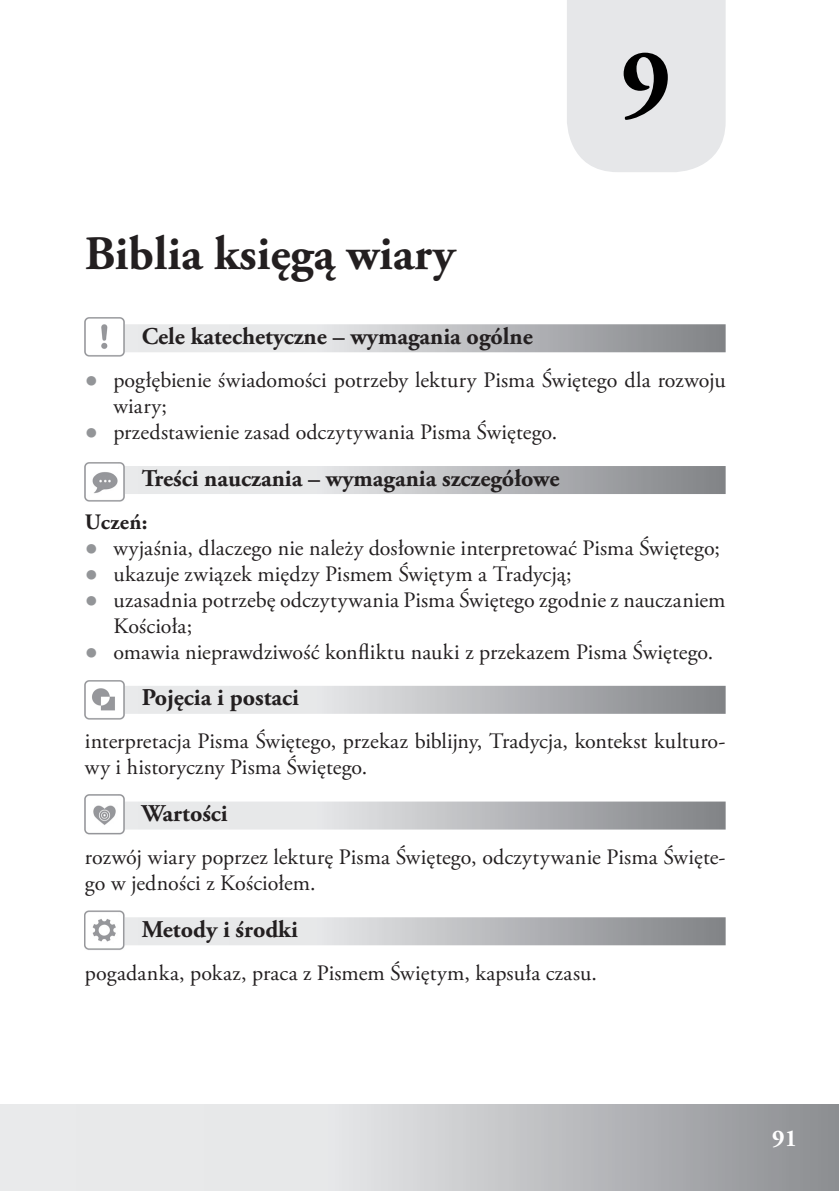
<style>
.page{position:relative;width:839px;height:1191px;background:#fff}
.page>*{position:absolute;margin:0;border:0;box-sizing:border-box;transform-origin:0 0}
.t1{font:700 96px "Adobe Garamond Pro";color:#000}
.t2{font:700 48px "Adobe Garamond Pro";color:#231f20}
.t3{font:700 24px "Adobe Garamond Pro";color:#231f20}
.t4{font:700 24px "Adobe Garamond Pro";color:#fff}
.t5{font:22px/26px "Adobe Garamond Pro";letter-spacing:-.005em;color:#231f20}
.t6{font:700 22px "Adobe Garamond Pro";letter-spacing:.015em;color:#231f20}
.s1{font-family:"Arial";color:#939598}
</style>
<div class="page">
<svg style="left:1px;top:1104px;width:838px;height:86px;background:#caccce"></svg>
<hr style="left:0;top:1104px;width:1px;height:86px;background:#e9eaeb">
<svg style="left:124px;top:324px;width:602px;height:28px;background:#c4c5c7"></svg>
<svg style="left:124px;top:466px;width:602px;height:28px;background:#c3c4c7"></svg>
<svg style="left:124px;top:686px;width:602px;height:28px;background:#c3c5c7"></svg>
<svg style="left:124px;top:801px;width:602px;height:28px;background:#c4c5c8"></svg>
<svg style="left:124px;top:917px;width:602px;height:28px;background:#c4c5c7"></svg>
<img style="left:85px;top:317px;width:39px;height:40px">
<img style="left:85px;top:462px;width:39px;height:39px">
<img style="left:85px;top:680px;width:39px;height:40px">
<img style="left:85px;top:795px;width:39px;height:40px">
<img style="left:85px;top:910px;width:39px;height:40px">
<div style="left:567px;top:0;width:159px;height:172px;background:#e6e7e9"></div>
<svg style="left:49px;top:1154px;width:11px;height:36px"></svg>
<p class="t2" style="left:85px;top:225px;width:372px">Biblia księgą wiary</p>
<p class="t1" style="left:621px;top:28px;width:51px">9</p>
<p class="t3" style="left:142px;top:322px;width:393px">Cele katechetyczne – wymagania ogólne</p>
<p class="t5" style="left:113px;top:367px;width:614px;text-indent:-28px"><span class="s1">●</span> pogłębienie świadomości potrzeby lektury Pisma Świętego dla rozwoju wiary;</p>
<p class="t5" style="left:85px;top:419px;width:474px"><span class="s1">●</span> przedstawienie zasad odczytywania Pisma Świętego.</p>
<p class="t3" style="left:142px;top:464px;width:419px">Treści nauczania – wymagania szczegółowe</p>
<p class="t6" style="left:85px;top:509px;width:64px">Uczeń:</p>
<p class="t5" style="left:85px;top:535px;width:636px"><span class="s1">●</span> wyjaśnia, dlaczego nie należy dosłownie interpretować Pisma Świętego;</p>
<p class="t5" style="left:85px;top:561px;width:488px"><span class="s1">●</span> ukazuje związek między Pismem Świętym a Tradycją;</p>
<p class="t5" style="left:113px;top:587px;width:614px;text-indent:-28px"><span class="s1">●</span> uzasadnia potrzebę odczytywania Pisma Świętego zgodnie z nauczaniem<br>Kościoła;</p>
<p class="t5" style="left:85px;top:639px;width:630px"><span class="s1">●</span> omawia nieprawdziwość konfliktu nauki z przekazem Pisma Świętego.</p>
<p class="t3" style="left:142px;top:683px;width:159px">Pojęcia i postaci</p>
<p class="t5" style="left:85px;top:729px;width:642px">interpretacja Pisma Świętego, przekaz biblijny, Tradycja, kontekst kulturo&shy;wy i historyczny Pisma Świętego.</p>
<p class="t3" style="left:142px;top:799px;width:88px">Wartości</p>
<p class="t5" style="left:85px;top:845px;width:642px">rozwój wiary poprzez lekturę Pisma Świętego, odczytywanie Pisma Święte&shy;go w jedności z Kościołem.</p>
<p class="t3" style="left:142px;top:915px;width:158px">Metody i środki</p>
<p class="t5" style="left:85px;top:960px;width:514px">pogadanka, pokaz, praca z Pismem Świętym, kapsuła czasu.</p>
<p class="t4" style="left:772px;top:1124px;width:26px">91</p>
</div>
